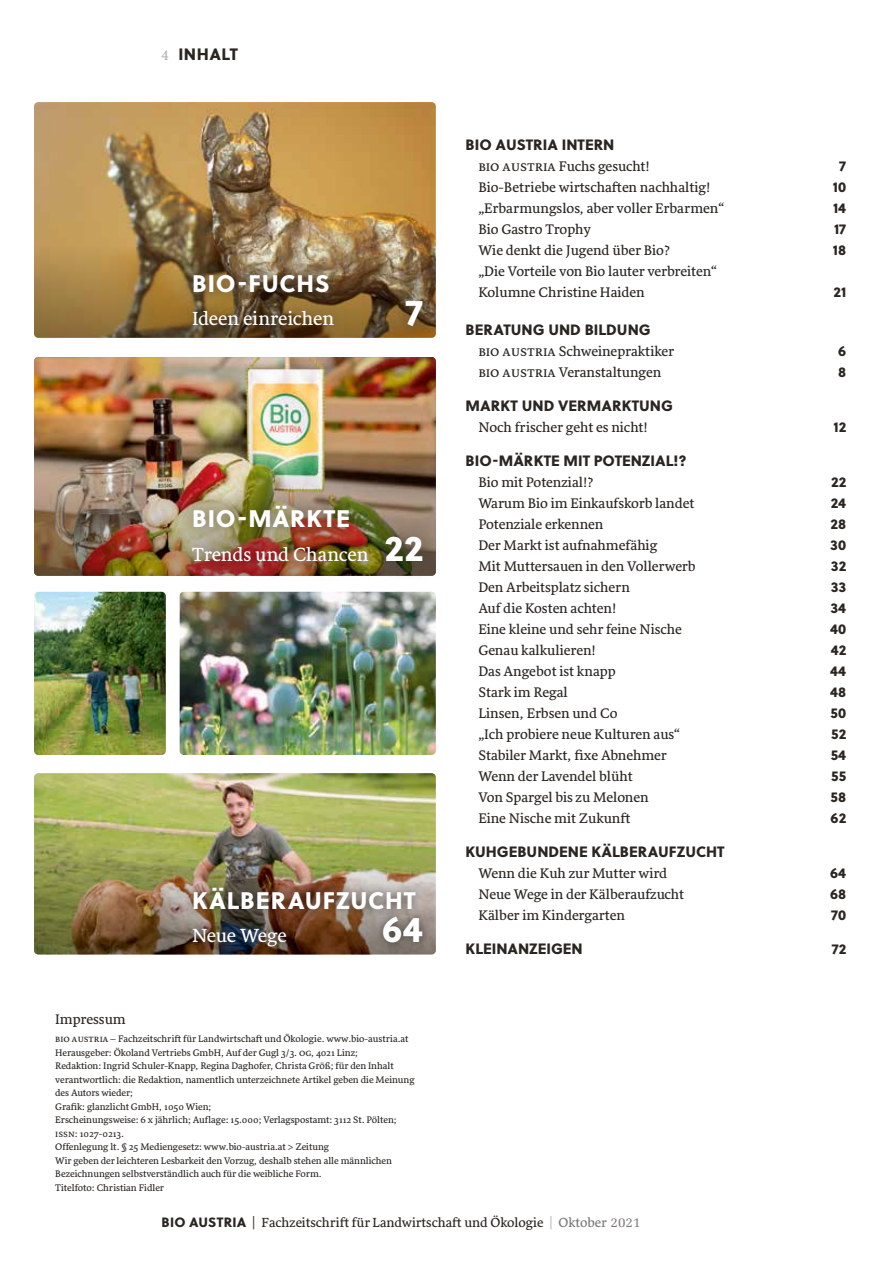
<style>
.page{position:relative;width:893px;height:1263px;background:#fff}
.page>*{position:absolute;margin:0;border:0;box-sizing:border-box;transform-origin:0 0}
.t1{font:36px "Soleil Xb";color:#fff}
.t2{font:24px "Soleil Xb";letter-spacing:.035em;color:#fff}
.t3{font:19.5px "Sirba";letter-spacing:-.01em;color:#fff}
.t4{font:16.5px "Soleil Xb";letter-spacing:.03em;color:#2a2521}
.t5{font:15px "Soleil Xb";color:#2a2521}
.t6{font:14.25px/21px "Sirba";color:#2a2521}
.t7{font:14.25px "Soleil Xb";color:#2a2521}
.t8{font:13.5px "Sirba";color:#2a2521}
.t9{font:9.75px/13.5px "Sirba";color:#2a2521}
.s1{font-family:"Sirba";font-size:14.25px;color:#b1b1ac}
.s2{font-family:"Soleil Xb";font-size:36px}
.s3{font-family:"Soleil Xb"}
.s4{color:#b1b1ac}
.s5{color:#7a7777}
.s6{font-family:"Melior LT Std";color:#7a7777}
</style>
<div class="page">
<img style="left:34px;top:592px;width:132px;height:163px">
<img style="left:180px;top:592px;width:256px;height:163px">
<img style="left:34px;top:773px;width:402px;height:181px;border-radius:4px">
<img style="left:34px;top:357px;width:402px;height:219px;border-radius:4px">
<img style="left:34px;top:102px;width:402px;height:236px;border-radius:4px">
<div style="left:177px;top:259px;width:262px;height:83px;background:#2a2521;opacity:.8"></div>
<div style="left:172px;top:486px;width:270px;height:95px;background:#2a2521;opacity:.85"></div>
<div style="left:184px;top:878px;width:248px;height:77px;background:#2a2521;opacity:.75"></div>
<p class="t4" style="left:162px;top:41px;width:78px"><span class="s1">4</span> INHALT</p>
<h2 class="t2" style="left:192px;top:265px;width:139px">BIO-FUCHS</h2>
<h3 class="t3" style="left:192px;top:304px;width:144px">Ideen einreichen</h3>
<h1 class="t1" style="left:406px;top:284px;width:19px">7</h1>
<h2 class="t2" style="left:192px;top:500px;width:160px">BIO-MÄRKTE</h2>
<h3 class="t3" style="left:192px;top:540px;width:233px">Trends und Chancen <span class="s2">22</span></h3>
<h2 class="t2" style="left:192px;top:881px;width:225px">KÄLBERAUFZUCHT</h2>
<h3 class="t3" style="left:192px;top:921px;width:96px">Neue Wege</h3>
<h1 class="t1" style="left:382px;top:900px;width:42px">64</h1>
<p class="t6" style="left:55px;top:1009px;width:72px">Impressum</p>
<p class="t9" style="left:55px;top:1032px;width:361px">Bio Austria – Fachzeitschrift für Landwirtschaft und Ökologie. www.bio-austria.at Herausgeber: Ökoland Vertriebs GmbH, Auf der Gugl 3/3. og, 4021 Linz;<br>Redaktion: Ingrid Schuler-Knapp, Regina Daghofer, Christa Größ; für den Inhalt verantwortlich: die Redaktion, namentlich unterzeichnete Artikel geben die Meinung des Autors wieder;<br>Grafik: glanzlicht GmbH, 1050 Wien;<br>Erscheinungsweise: 6 x jährlich; Auflage: 15.000; Verlagspostamt: 3112 St. Pölten; issn: 1027-0213.<br>Offenlegung lt. § 25 Mediengesetz: www.bio-austria.at &gt; Zeitung<br>Wir geben der leichteren Lesbarkeit den Vorzug, deshalb stehen alle männlichen Bezeichnungen selbstverständlich auch für die weibliche Form.<br>Titelfoto: Christian Fidler</p>
<p class="t5" style="left:466px;top:132px;width:150px">BIO AUSTRIA INTERN</p>
<p class="t6" style="left:478px;top:156px;width:173px">bio austria Fuchs gesucht!</p>
<p class="t7" style="left:839px;top:154px;width:8px">7</p>
<p class="t6" style="left:478px;top:177px;width:233px">Bio-Betriebe wirtschaften nachhaltig!</p>
<p class="t7" style="left:833px;top:175px;width:15px">10</p>
<p class="t6" style="left:478px;top:198px;width:247px">„Erbarmungslos, aber voller Erbarmen“</p>
<p class="t7" style="left:833px;top:196px;width:15px">14</p>
<p class="t6" style="left:478px;top:219px;width:114px">Bio Gastro Trophy</p>
<p class="t7" style="left:834px;top:217px;width:14px">17</p>
<p class="t6" style="left:478px;top:240px;width:193px">Wie denkt die Jugend über Bio?</p>
<p class="t7" style="left:833px;top:238px;width:15px">18</p>
<p class="t6" style="left:478px;top:261px;width:240px">„Die Vorteile von Bio lauter verbreiten“<br>Kolumne Christine Haiden</p>
<p class="t7" style="left:833px;top:280px;width:14px">21</p>
<p class="t5" style="left:466px;top:318px;width:187px">BERATUNG UND BILDUNG</p>
<p class="t6" style="left:478px;top:341px;width:197px">bio austria Schweinepraktiker</p>
<p class="t7" style="left:838px;top:340px;width:10px">6</p>
<p class="t6" style="left:478px;top:362px;width:184px">bio austria Veranstaltungen</p>
<p class="t7" style="left:838px;top:361px;width:10px">8</p>
<p class="t5" style="left:466px;top:394px;width:209px">MARKT UND VERMARKTUNG</p>
<p class="t6" style="left:478px;top:417px;width:171px">Noch frischer geht es nicht!</p>
<p class="t7" style="left:833px;top:416px;width:14px">12</p>
<p class="t5" style="left:466px;top:449px;width:222px">BIO-MÄRKTE MIT POTENZIAL!?</p>
<p class="t6" style="left:478px;top:472px;width:117px">Bio mit Potenzial!?</p>
<p class="t7" style="left:831px;top:471px;width:17px">22</p>
<p class="t6" style="left:478px;top:493px;width:218px">Warum Bio im Einkaufskorb landet</p>
<p class="t7" style="left:831px;top:492px;width:17px">24</p>
<p class="t6" style="left:478px;top:514px;width:127px">Potenziale erkennen</p>
<p class="t7" style="left:831px;top:513px;width:17px">28</p>
<p class="t6" style="left:478px;top:535px;width:180px">Der Markt ist aufnahmefähig</p>
<p class="t7" style="left:830px;top:534px;width:17px">30</p>
<p class="t6" style="left:478px;top:556px;width:219px">Mit Muttersauen in den Vollerwerb</p>
<p class="t7" style="left:831px;top:555px;width:17px">32</p>
<p class="t6" style="left:478px;top:577px;width:153px">Den Arbeitsplatz sichern</p>
<p class="t7" style="left:831px;top:576px;width:17px">33</p>
<p class="t6" style="left:478px;top:598px;width:139px">Auf die Kosten achten!</p>
<p class="t7" style="left:830px;top:597px;width:17px">34</p>
<p class="t6" style="left:478px;top:619px;width:205px">Eine kleine und sehr feine Nische</p>
<p class="t7" style="left:830px;top:618px;width:18px">40</p>
<p class="t6" style="left:478px;top:640px;width:119px">Genau kalkulieren!</p>
<p class="t7" style="left:831px;top:639px;width:17px">42</p>
<p class="t6" style="left:478px;top:661px;width:139px">Das Angebot ist knapp</p>
<p class="t7" style="left:830px;top:660px;width:18px">44</p>
<p class="t6" style="left:478px;top:682px;width:91px">Stark im Regal</p>
<p class="t7" style="left:830px;top:681px;width:18px">48</p>
<p class="t6" style="left:478px;top:703px;width:141px">Linsen, Erbsen und Co</p>
<p class="t7" style="left:830px;top:702px;width:17px">50</p>
<p class="t6" style="left:478px;top:724px;width:203px">„Ich probiere neue Kulturen aus“</p>
<p class="t7" style="left:831px;top:723px;width:16px">52</p>
<p class="t6" style="left:478px;top:746px;width:190px">Stabiler Markt, fixe Abnehmer</p>
<p class="t7" style="left:831px;top:744px;width:17px">54</p>
<p class="t6" style="left:478px;top:767px;width:156px">Wenn der Lavendel blüht</p>
<p class="t7" style="left:831px;top:765px;width:17px">55</p>
<p class="t6" style="left:478px;top:788px;width:172px">Von Spargel bis zu Melonen</p>
<p class="t7" style="left:831px;top:786px;width:17px">58</p>
<p class="t6" style="left:478px;top:809px;width:154px">Eine Nische mit Zukunft</p>
<p class="t7" style="left:831px;top:807px;width:17px">62</p>
<p class="t5" style="left:466px;top:840px;width:260px">KUHGEBUNDENE KÄLBERAUFZUCHT</p>
<p class="t6" style="left:478px;top:863px;width:190px">Wenn die Kuh zur Mutter wird</p>
<p class="t7" style="left:830px;top:862px;width:18px">64</p>
<p class="t6" style="left:478px;top:885px;width:207px">Neue Wege in der Kälberaufzucht</p>
<p class="t7" style="left:830px;top:883px;width:18px">68</p>
<p class="t6" style="left:478px;top:906px;width:148px">Kälber im Kindergarten</p>
<p class="t7" style="left:831px;top:904px;width:16px">70</p>
<p class="t5" style="left:466px;top:937px;width:119px">KLEINANZEIGEN</p>
<p class="t7" style="left:832px;top:938px;width:16px">72</p>
<p class="t8" style="left:162px;top:1212px;width:480px"><span class="s3">BIO AUSTRIA</span> | Fachzeitschrift für Landwirtschaft und Ökologie <span class="s4">|</span> <span class="s5">Oktober</span> <span class="s6">2021</span></p>
</div>
